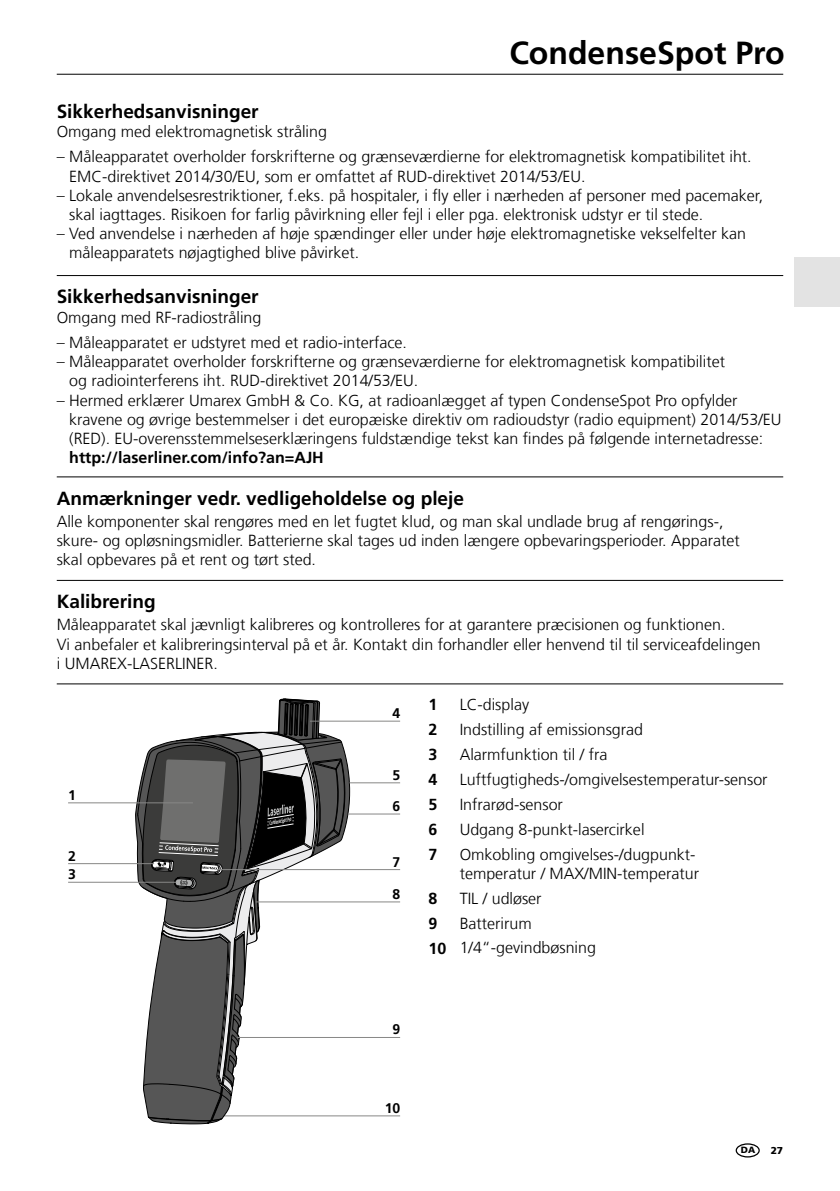
<style>
.page{position:relative;width:840px;height:1191px;background:#fff}
.page>*{position:absolute;margin:0;border:0;box-sizing:border-box;transform-origin:0 0}
.t1{font:700 32px "Frutiger LT Com";color:#000}
.t2{font:700 19px "Frutiger LT Com";color:#000}
.t3{font:300 16px/19.2px "Frutiger LT Com";color:#000}
.t4{font:700 16px/24.8px "Frutiger LT Com";color:#000;text-align:justify}
.t5{font:700 14px/18.6px "Frutiger LT Com";color:#000}
.t6{font:900 10px "Frutiger LT Com";color:#000}
.t7{font:900 9px "Frutiger LT Com";color:#000}
.t8{font:italic 700 6px "Frutiger LT Com";color:#fff;scale:.43 1}
</style>
<div class="page">
<hr style="left:57px;top:74px;width:725px;height:1px;background:#000">
<hr style="left:184px;top:1115px;width:216px;height:1px;background:#878786">
<svg style="left:135px;top:698px;width:214px;height:426px"></svg>
<hr style="left:310px;top:720px;width:90px;height:1px;background:#878786">
<hr style="left:349px;top:782px;width:51px;height:1px;background:#878786">
<hr style="left:348px;top:813px;width:52px;height:1px;background:#878786">
<hr style="left:256px;top:901px;width:144px;height:1px;background:#878786">
<hr style="left:217px;top:869px;width:183px;height:1px;background:#878786">
<hr style="left:237px;top:1037px;width:163px;height:1px;background:#878786">
<hr style="left:68px;top:802px;width:125px;height:1px;background:#878786">
<hr style="left:68px;top:863px;width:86px;height:1px;background:#878786">
<hr style="left:68px;top:881px;width:108px;height:1px;background:#878786">
<hr style="left:57px;top:476px;width:725px;height:1px;background:#000">
<hr style="left:57px;top:275px;width:725px;height:1px;background:#000">
<hr style="left:57px;top:580px;width:725px;height:1px;background:#000">
<hr style="left:57px;top:683px;width:725px;height:1px;background:#000">
<div style="left:735px;top:1143px;width:24px;height:14px;border:1px solid #000;border-radius:50%"></div>
<div style="left:794px;top:257px;width:45px;height:49px;background:#e3e3e3"></div>
<h1 class="t1" style="left:509px;top:34px;width:277px">CondenseSpot Pro</h1>
<p class="t2" style="left:57px;top:100px;width:203px">Sikkerhedsanvisninger</p>
<p class="t3" style="left:57px;top:122px;width:271px">Omgang med elektromagnetisk stråling</p>
<p class="t3" style="left:69px;top:147px;width:683px;text-indent:-12px">– Måleapparatet overholder forskrifterne og grænseværdierne for elektromagnetisk kompatibilitet iht.<br>EMC-direktivet 2014/30/EU, som er omfattet af RUD-direktivet 2014/53/EU.</p>
<p class="t3" style="left:69px;top:186px;width:695px;text-indent:-12px">– Lokale anvendelsesrestriktioner, f.eks. på hospitaler, i fly eller i nærheden af personer med pacemaker, skal iagttages. Risikoen for farlig påvirkning eller fejl i eller pga. elektronisk udstyr er til stede.</p>
<p class="t3" style="left:69px;top:224px;width:678px;text-indent:-12px">– Ved anvendelse i nærheden af høje spændinger eller under høje elektromagnetiske vekselfelter kan måleapparatets nøjagtighed blive påvirket.</p>
<p class="t2" style="left:57px;top:286px;width:203px">Sikkerhedsanvisninger</p>
<p class="t3" style="left:57px;top:308px;width:206px">Omgang med RF-radiostråling</p>
<p class="t3" style="left:57px;top:333px;width:351px">– Måleapparatet er udstyret med et radio-interface.</p>
<p class="t3" style="left:69px;top:352px;width:657px;text-indent:-12px">– Måleapparatet overholder forskrifterne og grænseværdierne for elektromagnetisk kompatibilitet og radiointerferens iht. RUD-direktivet 2014/53/EU.</p>
<p class="t3" style="left:69px;top:390px;width:713px;text-indent:-12px">– Hermed erklærer Umarex GmbH &amp; Co. KG, at radioanlægget af typen CondenseSpot Pro opfylder kravene og øvrige bestemmelser i det europæiske direktiv om radioudstyr (radio equipment) 2014/53/EU (RED). EU-overensstemmelseserklæringens fuldstændige tekst kan findes på følgende internetadresse:</p>
<p class="t4" style="left:69px;top:445px;width:256px">http://laserliner.com/info?an=AJH</p>
<p class="t2" style="left:57px;top:487px;width:408px">Anmærkninger vedr. vedligeholdelse og pleje</p>
<p class="t3" style="left:57px;top:512px;width:684px">Alle komponenter skal rengøres med en let fugtet klud, og man skal undlade brug af rengørings-, skure- og opløsningsmidler. Batterierne skal tages ud inden længere opbevaringsperioder. Apparatet skal opbevares på et rent og tørt sted.</p>
<p class="t2" style="left:57px;top:590px;width:100px">Kalibrering</p>
<p class="t3" style="left:57px;top:615px;width:705px">Måleapparatet skal jævnligt kalibreres og kontrolleres for at garantere præcisionen og funktionen.<br>Vi anbefaler et kalibreringsinterval på et år. Kontakt din forhandler eller henvend til til serviceafdelingen i UMAREX-LASERLINER.</p>
<p class="t5" style="left:68px;top:785px;width:9px">1</p>
<p class="t5" style="left:68px;top:846px;width:9px">2<br>3</p>
<p class="t8" style="left:268px;top:819px;width:53px;rotate:-10deg">CondenseSpot Pro</p>
<p class="t5" style="left:392px;top:704px;width:9px">4</p>
<p class="t5" style="left:392px;top:765px;width:9px">5</p>
<p class="t5" style="left:392px;top:797px;width:9px">6</p>
<p class="t5" style="left:392px;top:852px;width:9px">7</p>
<p class="t5" style="left:392px;top:885px;width:9px">8</p>
<p class="t5" style="left:392px;top:1020px;width:9px">9</p>
<p class="t5" style="left:384px;top:1098px;width:17px">10</p>
<p class="t4" style="left:428px;top:692px;width:10px">1<br>2<br>3<br>4<br>5<br>6<br>7</p>
<p class="t4" style="left:428px;top:886px;width:19px;text-align:left">8<br>9<br>10</p>
<p class="t3" style="left:459px;top:692px;width:309px;line-height:24.8px">LC-display<br>Indstilling af emissionsgrad<br>Alarmfunktion til / fra<br>Luftfugtigheds-/omgivelsestemperatur-sensor<br>Infrarød-sensor<br>Udgang 8-punkt-lasercirkel<br>Omkobling omgivelses-/dugpunkt-</p>
<p class="t3" style="left:459px;top:861px;width:241px;line-height:24.8px">temperatur / MAX/MIN-temperatur<br>TIL / udløser<br>Batterirum<br>1/4“-gevindbøsning</p>
<p class="t7" style="left:740px;top:1144px;width:16px">DA</p>
<p class="t6" style="left:770px;top:1144px;width:14px">27</p>
</div>
